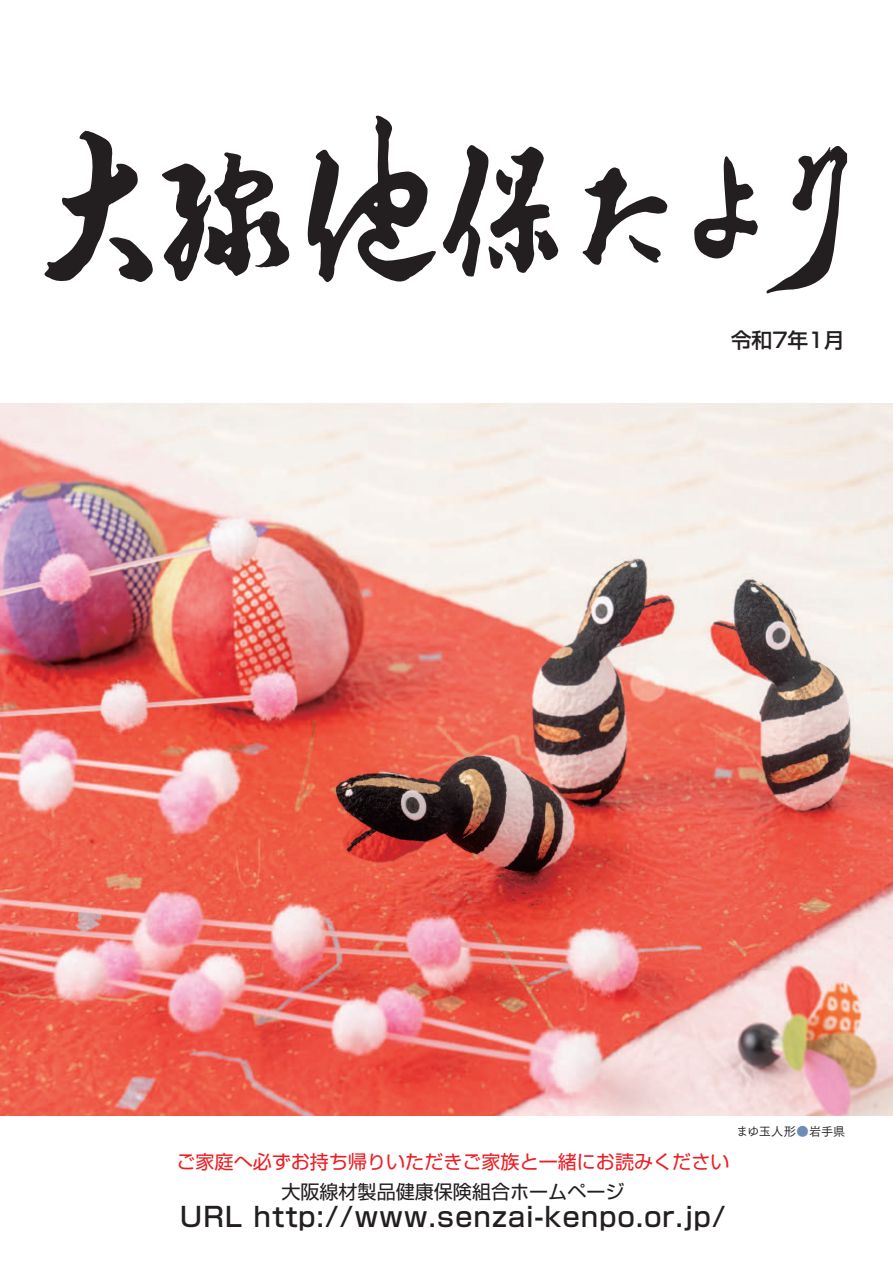
<style>
.page{position:relative;width:893px;height:1263px;background:#fff}
.page>*{position:absolute;margin:0;border:0;box-sizing:border-box;transform-origin:0 0}
.t1{font:26.85px "Shin Go Pro Medium 90 pv RKSJ H";letter-spacing:.05em;color:#231f20}
.t2{font:20.85px "Shin Go Pro Medium 90 pv RKSJ H";letter-spacing:-.01em;color:#231f20}
.t3{font:19.05px "Shin Go Pro Regular 90 pv RKSJ H";color:#ee1d23}
.t4{font:19.05px "Shin Go Pro Regular 90 pv RKSJ H";color:#231f20}
.t5{font:12.3px "Tsuku Go Pro M 90 pv RKSJ H";letter-spacing:-.015em;color:#231f20}
.s1{color:#6f8bb7}
</style>
<div class="page">
<img style="left:0;top:403px;width:892px;height:713px">
<svg style="left:766px;top:146px;width:81px;height:147px"></svg>
<svg style="left:307px;top:116px;width:129px;height:167px"></svg>
<svg style="left:694px;top:156px;width:63px;height:103px"></svg>
<svg style="left:582px;top:167px;width:85px;height:98px"></svg>
<svg style="left:44px;top:131px;width:109px;height:151px"></svg>
<svg style="left:442px;top:145px;width:116px;height:132px"></svg>
<svg style="left:162px;top:152px;width:128px;height:129px"></svg>
<p class="t2" style="left:731px;top:332px;width:115px">令和7年1月</p>
<p class="t3" style="left:176px;top:1155px;width:554px">ご家庭へ必ずお持ち帰りいただきご家族と一緒にお読みください</p>
<p class="t4" style="left:281px;top:1185px;width:345px">大阪線材製品健康保険組合ホームページ</p>
<p class="t1" style="left:180px;top:1206px;width:547px">URL http://www.senzai-kenpo.or.jp/</p>
<p class="t5" style="left:736px;top:1127px;width:111px">まゆ玉人形<span class="s1">●</span>岩手県</p>
</div>
